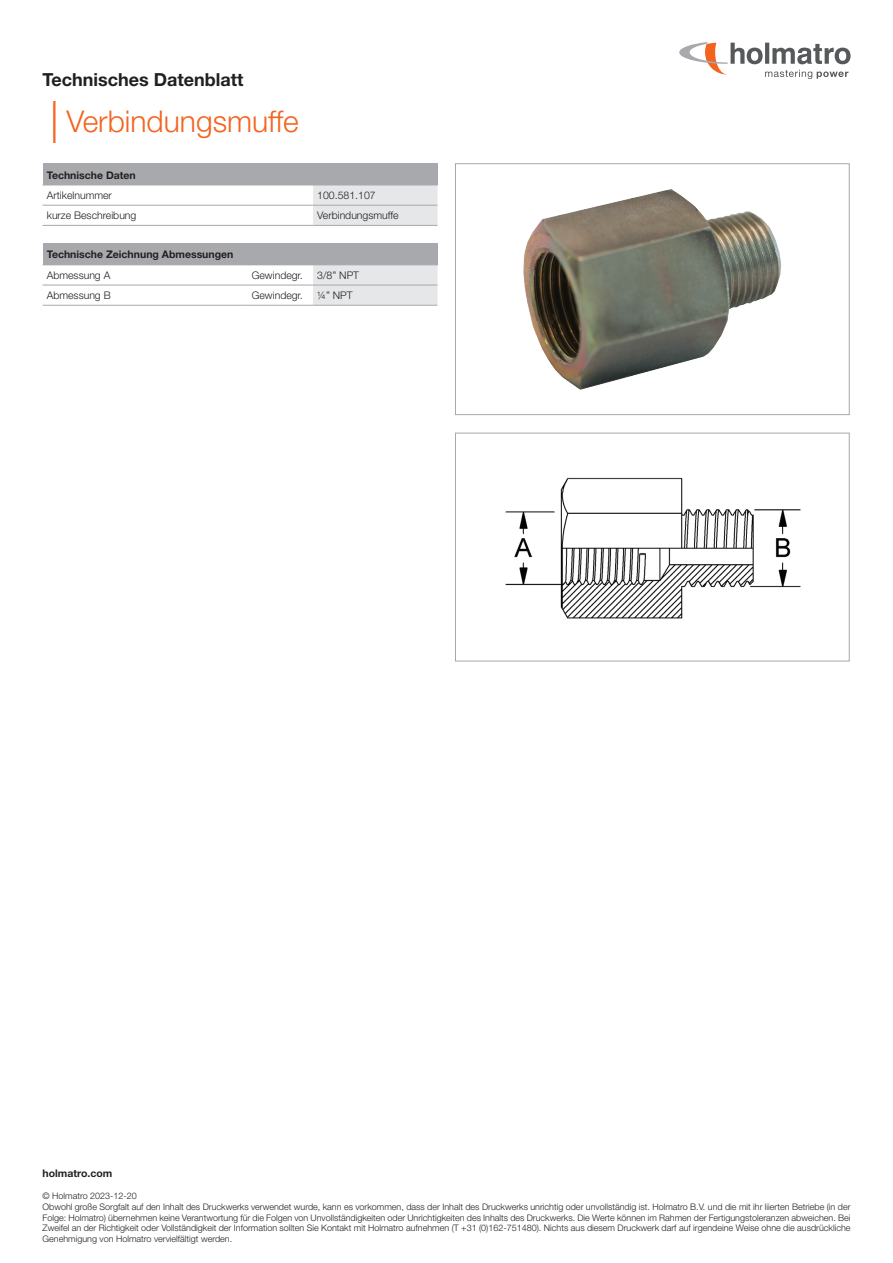
<style>
.page{position:relative;width:893px;height:1263px;background:#fff}
.page>*{position:absolute;margin:0;border:0;box-sizing:border-box;transform-origin:0 0}
.t1{font:300 30px "Helvetica Neue LT Std";color:#f36421}
.t2{font:700 18px "Helvetica Neue LT Std";color:#231f20}
.t3{font:300 10.5px "Helvetica Neue LT Std";color:#231f20}
.t4{font:700 10.5px "Helvetica Neue LT Std";color:#231f20}
.t5{font:300 9px/10.8px "Helvetica Neue LT Std";color:#231f20}
.s1{font-size:42px}
</style>
<div class="page">
<svg style="left:679px;top:42px;width:171px;height:37px"></svg>
<div style="left:43px;top:164px;width:394px;height:21px;background:#a8a9ad"></div>
<svg style="left:313px;top:164px;width:125px;height:61px"></svg>
<hr style="left:43px;top:185px;width:270px;height:1px;background:#a8a9ad">
<hr style="left:313px;top:185px;width:125px;height:1px;background:#a8a9ad">
<hr style="left:43px;top:225px;width:270px;height:1px;background:#a8a9ad">
<hr style="left:43px;top:205px;width:270px;height:1px;background:#a8a9ad">
<hr style="left:313px;top:225px;width:124px;height:1px;background:#a8a9ad">
<hr style="left:313px;top:205px;width:124px;height:1px;background:#a8a9ad">
<div style="left:43px;top:244px;width:394px;height:21px;background:#a8a9ad"></div>
<svg style="left:313px;top:244px;width:125px;height:61px"></svg>
<hr style="left:43px;top:265px;width:204px;height:1px;background:#a8a9ad">
<hr style="left:247px;top:265px;width:66px;height:1px;background:#a8a9ad">
<hr style="left:313px;top:265px;width:125px;height:1px;background:#a8a9ad">
<hr style="left:43px;top:305px;width:204px;height:1px;background:#a8a9ad">
<hr style="left:43px;top:285px;width:204px;height:1px;background:#a8a9ad">
<hr style="left:247px;top:305px;width:66px;height:1px;background:#a8a9ad">
<hr style="left:247px;top:285px;width:66px;height:1px;background:#a8a9ad">
<hr style="left:313px;top:305px;width:124px;height:1px;background:#a8a9ad">
<hr style="left:313px;top:285px;width:124px;height:1px;background:#a8a9ad">
<img style="left:505px;top:477px;width:296px;height:142px">
<div style="left:455px;top:433px;width:394px;height:228px;border:1px solid #a8a9ad"></div>
<img style="left:523px;top:189px;width:258px;height:201px">
<div style="left:455px;top:164px;width:394px;height:251px;border:1px solid #a8a9ad"></div>
<h2 class="t2" style="left:43px;top:68px;width:202px">Technisches Datenblatt</h2>
<h1 class="t1" style="left:50px;top:103px;width:250px"><span class="s1">|</span> Verbindungsmuffe</h1>
<p class="t4" style="left:47px;top:168px;width:91px">Technische Daten</p>
<p class="t3" style="left:47px;top:189px;width:67px">Artikelnummer</p>
<p class="t3" style="left:317px;top:189px;width:60px">100.581.107</p>
<p class="t3" style="left:47px;top:209px;width:91px">kurze Beschreibung</p>
<p class="t3" style="left:317px;top:209px;width:83px">Verbindungsmuffe</p>
<p class="t4" style="left:47px;top:248px;width:188px">Technische Zeichnung Abmessungen</p>
<p class="t3" style="left:47px;top:268px;width:65px">Abmessung A</p>
<p class="t3" style="left:252px;top:268px;width:53px">Gewindegr.</p>
<p class="t3" style="left:317px;top:268px;width:43px">3/8” NPT</p>
<p class="t3" style="left:47px;top:289px;width:65px">Abmessung B</p>
<p class="t3" style="left:252px;top:289px;width:53px">Gewindegr.</p>
<p class="t3" style="left:317px;top:289px;width:37px">¼” NPT</p>
<p class="t4" style="left:43px;top:1167px;width:71px">holmatro.com</p>
<p class="t5" style="left:43px;top:1190px;width:809px">© Holmatro 2023-12-20<br>Obwohl große Sorgfalt auf den Inhalt des Druckwerks verwendet wurde, kann es vorkommen, dass der Inhalt des Druckwerks unrichtig oder unvollständig ist. Holmatro B.V. und die mit ihr liierten Betriebe (in der Folge: Holmatro) übernehmen keine Verantwortung für die Folgen von Unvollständigkeiten oder Unrichtigkeiten des Inhalts des Druckwerks. Die Werte können im Rahmen der Fertigungstoleranzen abweichen. Bei Zweifel an der Richtigkeit oder Vollständigkeit der Information sollten Sie Kontakt mit Holmatro aufnehmen (T +31 (0)162-751480). Nichts aus diesem Druckwerk darf auf irgendeine Weise ohne die ausdrückliche Genehmigung von Holmatro vervielfältigt werden.</p>
</div>
